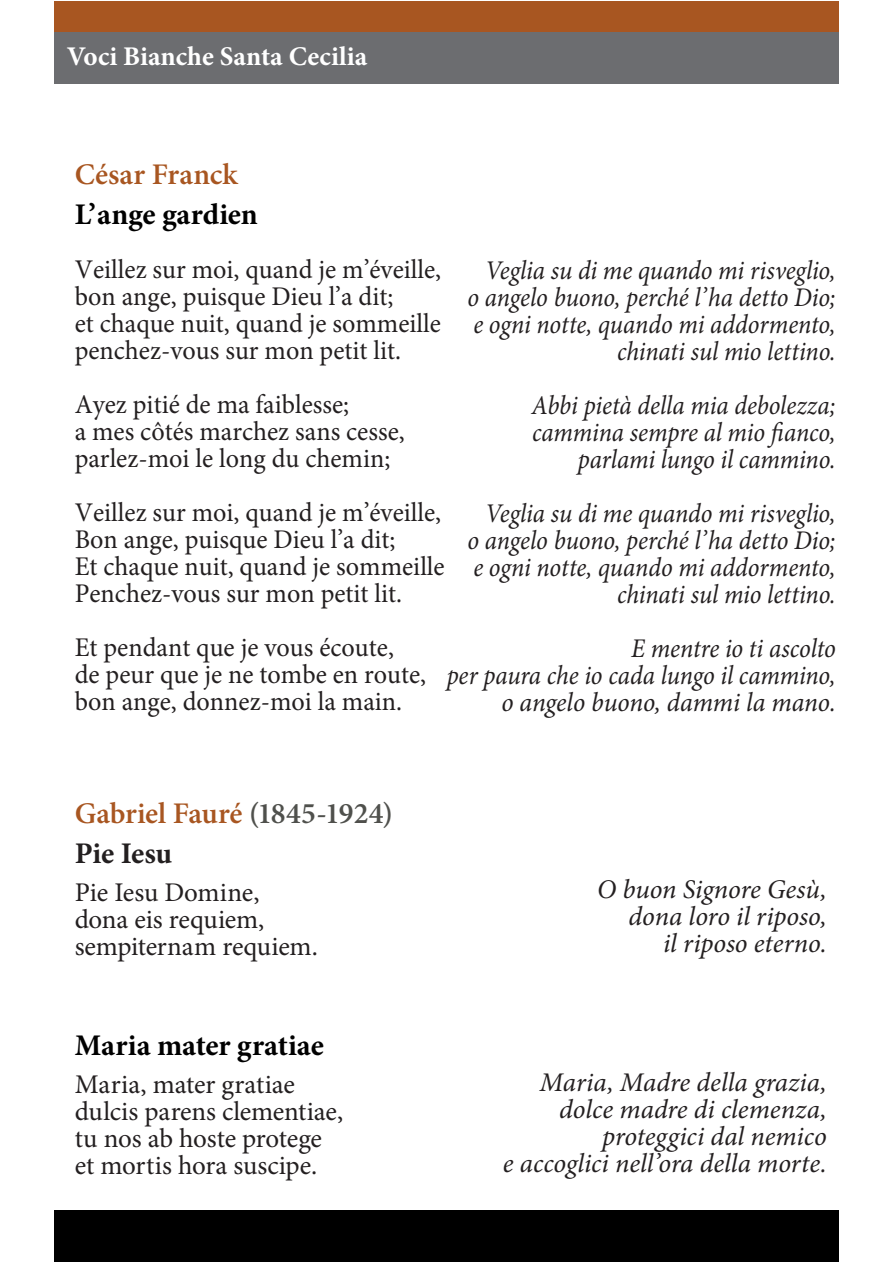
<style>
.page{position:relative;width:893px;height:1263px;background:#fff}
.page>*{position:absolute;margin:0;border:0;box-sizing:border-box;transform-origin:0 0}
.t1{font:600 30px/40.5px "Minion Pro";color:#a85621}
.t2{font:700 30px "Minion Pro";letter-spacing:-.005em;color:#000}
.t3{font:27px/27px "Minion Pro";color:#231f20}
.t4{font:italic 27px/27px "Minion Pro";letter-spacing:-.005em;color:#231f20;text-align:right;scale:.92 1}
.t5{font:italic 27px/27px "Minion Pro";letter-spacing:-.005em;color:#231f20;text-align:right}
.t6{font:700 27px "Minion Pro";color:#fff}
.s1{color:#4f504c}
.s2{font-weight:700;color:#231f20}
</style>
<div class="page">
<div style="left:54px;top:1px;width:785px;height:82px;background:#6c6d70"></div>
<div style="left:54px;top:1px;width:785px;height:30px;background:#a85621"></div>
<div style="left:54px;top:1210px;width:785px;height:52px;background:#000"></div>
<p class="t6" style="left:67px;top:37px;width:302px">Voci Bianche Santa Cecilia</p>
<p class="t1" style="left:75px;top:154px;width:165px">César Franck</p>
<p class="t2" style="left:75px;top:193px;width:184px">L’ange gardien</p>
<p class="t3" style="left:75px;top:256px;width:368px">Veillez sur moi, quand je m’éveille, bon ange, puisque Dieu l’a dit;<br>et chaque nuit, quand je sommeille penchez-vous sur mon petit lit.</p>
<p class="t3" style="left:75px;top:391px;width:332px">Ayez pitié de ma faiblesse;<br>a mes côtés marchez sans cesse, parlez-moi le long du chemin;</p>
<p class="t3" style="left:75px;top:499px;width:371px">Veillez sur moi, quand je m’éveille, Bon ange, puisque Dieu l’a dit;<br>Et chaque nuit, quand je sommeille Penchez-vous sur mon petit lit.</p>
<p class="t3" style="left:75px;top:634px;width:353px">Et pendant que je vous écoute,<br>de peur que je ne tombe en route, bon ange, donnez-moi la main.</p>
<p class="t4" style="left:468px;top:257px;width:402px">Veglia su di me quando mi risveglio, o angelo buono, perché l’ha detto Dio; e ogni notte, quando mi addormento, chinati sul mio lettino.</p>
<p class="t4" style="left:531px;top:392px;width:332px">Abbi pietà della mia debolezza; cammina sempre al mio fianco, parlami lungo il cammino.</p>
<p class="t4" style="left:468px;top:500px;width:402px">Veglia su di me quando mi risveglio, o angelo buono, perché l’ha detto Dio; e ogni notte, quando mi addormento, chinati sul mio lettino.</p>
<p class="t4" style="left:447px;top:635px;width:424px">E mentre io ti ascolto<br>per paura che io cada lungo il cammino, o angelo buono, dammi la mano.</p>
<p class="t1" style="left:75px;top:793px;width:320px">Gabriel Fauré <span class="s1">(1845-1924)<br></span><span class="s2">Pie Iesu</span></p>
<p class="t3" style="left:75px;top:879px;width:245px">Pie Iesu Domine, dona eis requiem, sempiternam requiem.</p>
<p class="t2" style="left:75px;top:1024px;width:251px">Maria mater gratiae</p>
<p class="t3" style="left:75px;top:1071px;width:270px">Maria, mater gratiae dulcis parens clementiae, tu nos ab hoste protege et mortis hora suscipe.</p>
<p class="t5" style="left:597px;top:876px;width:231px">O buon Signore Gesù, dona loro il riposo,<br>il riposo eterno.</p>
<p class="t5" style="left:503px;top:1069px;width:325px">Maria, Madre della grazia, dolce madre di clemenza, proteggici dal nemico<br>e accoglici nell’ora della morte.</p>
</div>
